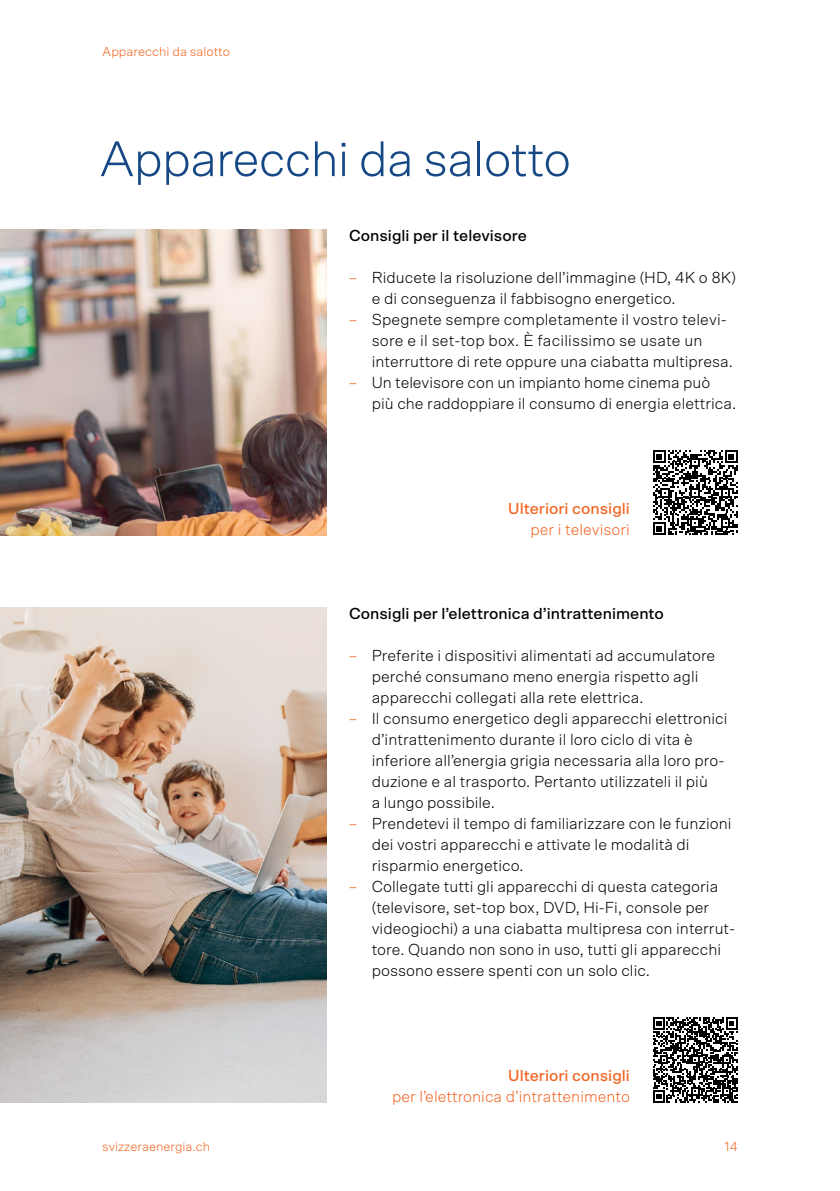
<style>
.page{position:relative;width:840px;height:1191px;background:#fff}
.page>*{position:absolute;margin:0;border:0;box-sizing:border-box;transform-origin:0 0}
.t1{font:300 50px "Scto Grotesk A";letter-spacing:-.02em;color:#164885}
.t2{font:300 16px/21px "Scto Grotesk A";color:#000}
.t3{font:500 16px "Scto Grotesk A";color:#000}
.t4{font:300 16px "Scto Grotesk A";color:#f26522}
.t5{font:500 16px "Scto Grotesk A";color:#f26522}
.t6{font:300 13px "Scto Grotesk A";color:#f26522}
.s1{color:#f26522}
</style>
<div class="page">
<svg style="left:653px;top:450px;width:84px;height:85px"></svg>
<svg style="left:653px;top:1017px;width:84px;height:85px"></svg>
<img style="left:0;top:608px;width:326px;height:494px">
<img style="left:0;top:230px;width:326px;height:305px">
<p class="t6" style="left:102px;top:44px;width:129px">Apparecchi da salotto</p>
<h1 class="t1" style="left:99px;top:130px;width:473px">Apparecchi da salotto</h1>
<p class="t3" style="left:349px;top:226px;width:179px">Consigli per il televisore</p>
<p class="t2" style="left:371px;top:267px;width:365px;text-indent:-23px"><span class="s1">–</span> Riducete la risoluzione dell’immagine (HD, 4K o 8K) e di conseguenza il fabbisogno energetico.</p>
<p class="t2" style="left:371px;top:309px;width:362px;text-indent:-23px"><span class="s1">–</span> Spegnete sempre completamente il vostro televi&shy;sore e il set-top box. È facilissimo se usate un interruttore di rete oppure una ciabatta multipresa.</p>
<p class="t2" style="left:371px;top:372px;width:365px;text-indent:-23px"><span class="s1">–</span> Un televisore con un impianto home cinema può più che raddoppiare il consumo di energia elettrica.</p>
<p class="t5" style="left:508px;top:499px;width:123px">Ulteriori consigli</p>
<p class="t4" style="left:530px;top:520px;width:101px">per i televisori</p>
<p class="t3" style="left:349px;top:604px;width:316px">Consigli per l’elettronica d’intrattenimento</p>
<p class="t2" style="left:371px;top:645px;width:345px;text-indent:-23px"><span class="s1">–</span> Preferite i dispositivi alimentati ad accumulatore perché consumano meno energia rispetto agli apparecchi collegati alla rete elettrica.</p>
<p class="t2" style="left:371px;top:708px;width:357px;text-indent:-23px"><span class="s1">–</span> Il consumo energetico degli apparecchi elettronici d’intrattenimento durante il loro ciclo di vita è inferiore all’energia grigia necessaria alla loro pro&shy;duzione e al trasporto. Pertanto utilizzateli il più<br>a lungo possibile.</p>
<p class="t2" style="left:371px;top:813px;width:361px;text-indent:-23px"><span class="s1">–</span> Prendetevi il tempo di familiarizzare con le funzioni dei vostri apparecchi e attivate le modalità di risparmio energetico.</p>
<p class="t2" style="left:371px;top:876px;width:364px;text-indent:-23px"><span class="s1">–</span> Collegate tutti gli apparecchi di questa categoria (televisore, set-top box, DVD, Hi-Fi, console per videogiochi) a una ciabatta multipresa con interrut&shy;tore. Quando non sono in uso, tutti gli apparecchi possono essere spenti con un solo clic.</p>
<p class="t5" style="left:508px;top:1066px;width:123px">Ulteriori consigli</p>
<p class="t4" style="left:392px;top:1087px;width:239px">per l’elettronica d’intrattenimento</p>
<p class="t6" style="left:102px;top:1139px;width:109px">svizzeraenergia.ch</p>
<p class="t6" style="left:724px;top:1139px;width:15px">14</p>
</div>
